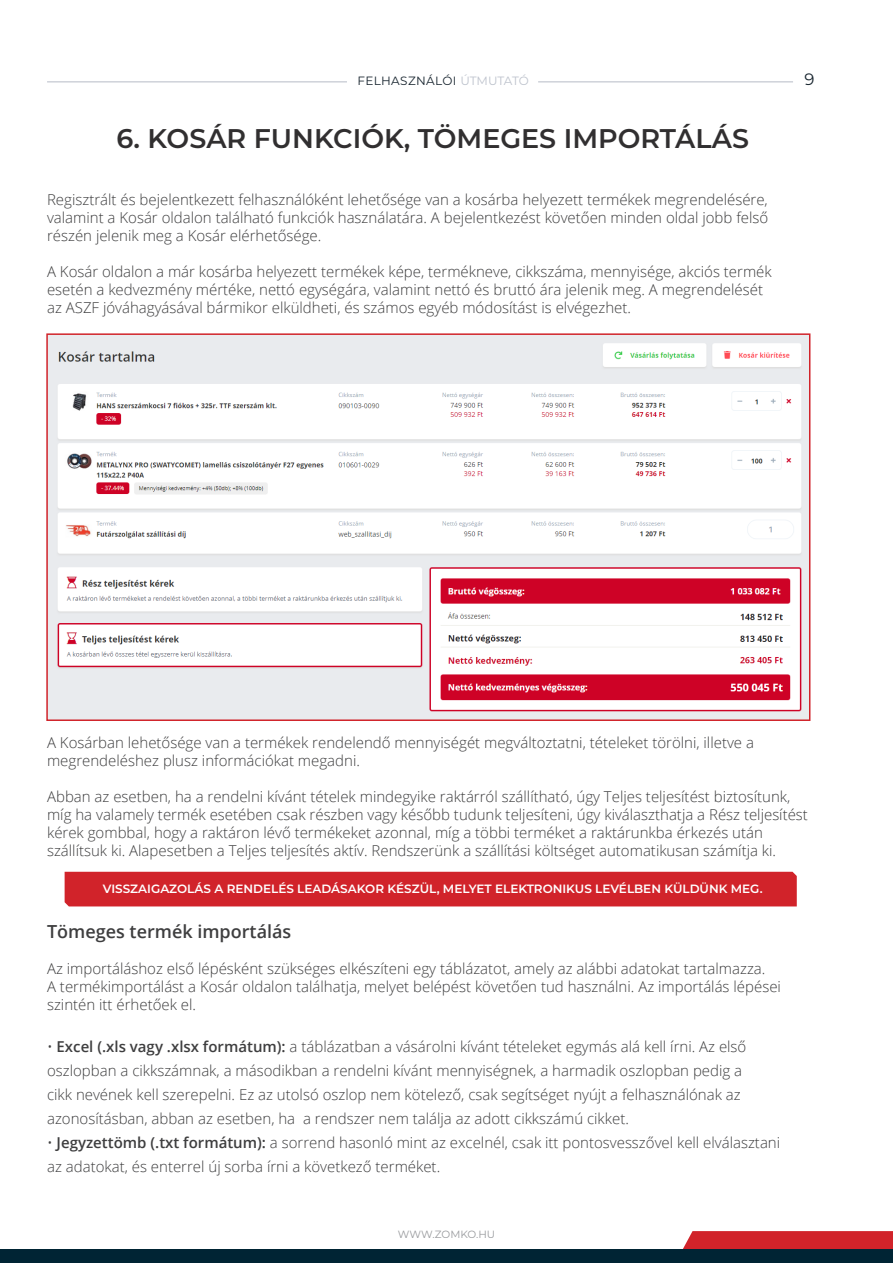
<style>
.page{position:relative;width:893px;height:1263px;background:#fff}
.page>*{position:absolute;margin:0;border:0;box-sizing:border-box;transform-origin:0 0}
.Headline_1{font:600 27px "Montserrat";color:#312f30}
.Body_Text{font:600 18px "Open Sans";color:#3e3e3f}
.t1{font:16.5px "Montserrat";color:#17242e}
.Body_Text-2{font:300 15px/18px "Open Sans";color:#3e3e3f}
.t2{font:600 12px "Montserrat";color:#fff}
.t3{font:12px "Montserrat";letter-spacing:.03em;color:#17242e}
.t4{font:10.5px "Montserrat";color:#989a9d}
.s1{color:#bec3cd}
.s2{font-weight:600}
</style>
<div class="page">
<svg style="left:683px;top:1231px;width:210px;height:18px;background:#d2292f"></svg>
<hr style="left:47px;top:81px;width:300px;height:1px;background:#bec3cd">
<hr style="left:538px;top:81px;width:255px;height:1px;background:#bec3cd">
<div style="left:0;top:1249px;width:893px;height:14px;background:#002434"></div>
<img style="left:49px;top:336px;width:758px;height:382px">
<div style="left:46px;top:333px;width:764px;height:388px;border:2px solid #d1232a"></div>
<div style="left:65px;top:872px;width:732px;height:34px;background:#d1232a"></div>
<p class="t3" style="left:357px;top:73px;width:173px">FELHASZNÁLÓI <span class="s1">ÚTMUTATÓ</span></p>
<p class="t1" style="left:804px;top:68px;width:12px">9</p>
<p class="Headline_1" style="left:116px;top:120px;width:634px">6. KOSÁR FUNKCIÓK, TÖMEGES IMPORTÁLÁS</p>
<p class="Body_Text-2" style="left:47px;top:190px;width:723px;text-align:justify">Regisztrált és bejelentkezett felhasználóként lehetősége van a kosárba helyezett termékek megrendelésére, valamint a Kosár oldalon található funkciók használatára. A bejelentkezést követően minden oldal jobb felső részén jelenik meg a Kosár elérhetősége.</p>
<p class="Body_Text-2" style="left:47px;top:262px;width:726px">A Kosár oldalon a már kosárba helyezett termékek képe, termékneve, cikkszáma, mennyisége, akciós termék esetén a kedvezmény mértéke, nettó egységára, valamint nettó és bruttó ára jelenik meg. A megrendelését</p>
<p class="Body_Text-2" style="left:47px;top:298px;width:586px">az ASZF jóváhagyásával bármikor elküldheti, és számos egyéb módosítást is elvégezhet.</p>
<p class="Body_Text-2" style="left:47px;top:733px;width:708px">A Kosárban lehetősége van a termékek rendelendő mennyiségét megváltoztatni, tételeket törölni, illetve a megrendeléshez plusz információkat megadni.</p>
<p class="Body_Text-2" style="left:47px;top:787px;width:762px">Abban az esetben, ha a rendelni kívánt tételek mindegyike raktárról szállítható, úgy Teljes teljesítést biztosítunk, míg ha valamely termék esetében csak részben vagy később tudunk teljesíteni, úgy kiválaszthatja a Rész teljesítést kérek gombbal, hogy a raktáron lévő termékeket azonnal, míg a többi terméket a raktárunkba érkezés után szállítsuk ki. Alapesetben a Teljes teljesítés aktív. Rendszerünk a szállítási költséget automatikusan számítja ki.</p>
<p class="t2" style="left:103px;top:880px;width:661px">VISSZAIGAZOLÁS A RENDELÉS LEADÁSAKOR KÉSZÜL, MELYET ELEKTRONIKUS LEVÉLBEN KÜLDÜNK MEG.</p>
<p class="Body_Text" style="left:47px;top:919px;width:246px">Tömeges termék importálás</p>
<p class="Body_Text-2" style="left:47px;top:959px;width:720px">Az importáláshoz első lépésként szükséges elkészíteni egy táblázatot, amely az alábbi adatokat tartalmazza.</p>
<p class="Body_Text-2" style="left:47px;top:977px;width:735px">A termékimportálást a Kosár oldalon találhatja, melyet belépést követően tud használni. Az importálás lépései szintén itt érhetőek el.</p>
<p class="Body_Text-2" style="left:47px;top:1034px;width:701px;line-height:24px">• <span class="s2">Excel (.xls vagy .xlsx formátum):</span> a táblázatban a vásárolni kívánt tételeket egymás alá kell írni. Az első oszlopban a cikkszámnak, a másodikban a rendelni kívánt mennyiségnek, a harmadik oszlopban pedig a cikk nevének kell szerepelni. Ez az utolsó oszlop nem kötelező, csak segítséget nyújt a felhasználónak az azonosításban, abban az esetben, ha a rendszer nem találja az adott cikkszámú cikket.</p>
<p class="Body_Text-2" style="left:47px;top:1130px;width:735px;line-height:24px">• <span class="s2">Jegyzettömb (.txt formátum):</span> a sorrend hasonló mint az excelnél, csak itt pontosvesszővel kell elválasztani az adatokat, és enterrel új sorba írni a következő terméket.</p>
<p class="t4" style="left:398px;top:1227px;width:99px">WWW.ZOMKO.HU</p>
</div>
